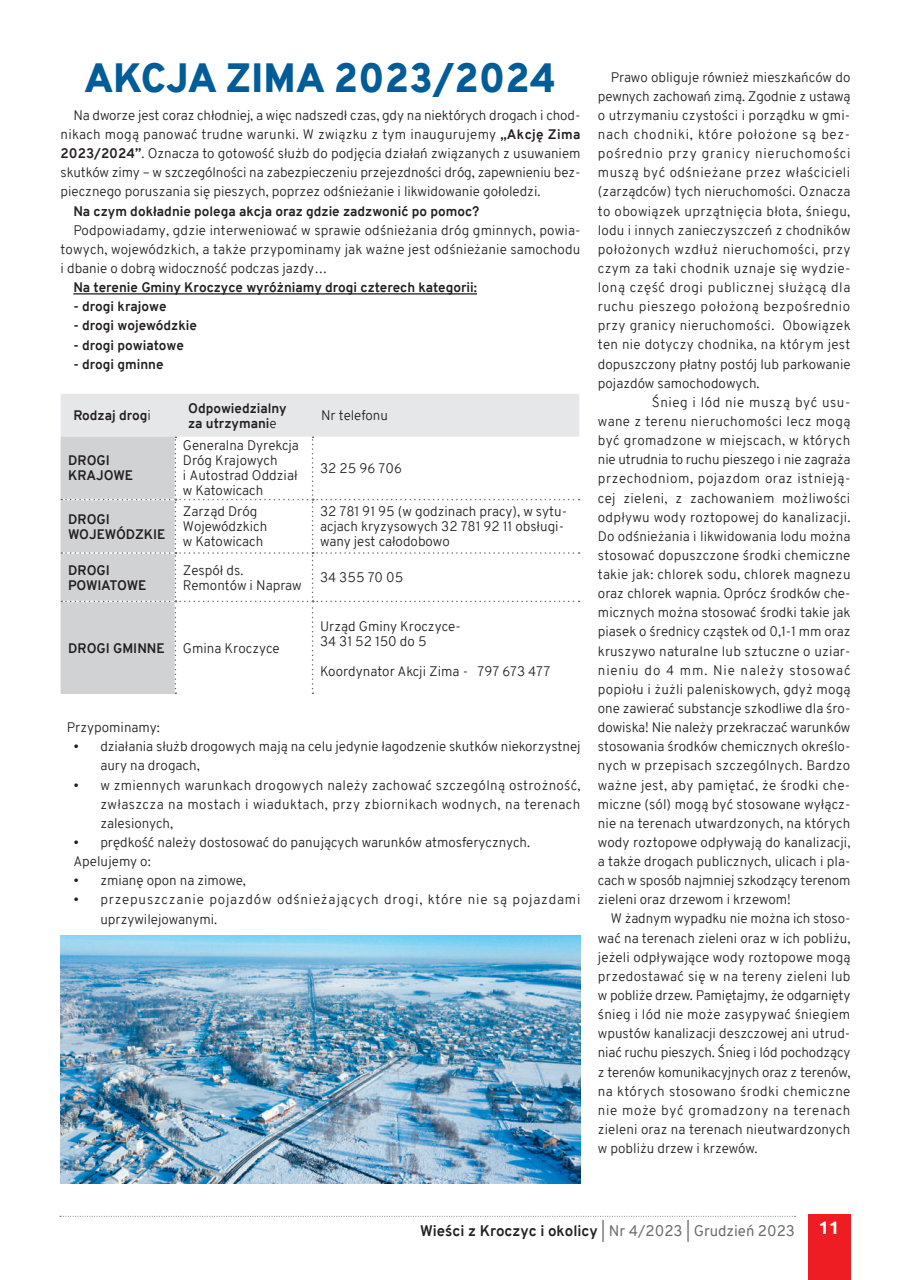
<style>
.page{position:relative;width:910px;height:1280px;background:#fff}
.page>*{position:absolute;margin:0;border:0;box-sizing:border-box;transform-origin:0 0}
.t1{font:900 39.9px "Overpass";color:#015c97}
.t2{font:700 18px "Ubuntu";color:#fff}
.t3{font:700 15px "Overpass";color:#231f20}
.t4{font:300 13.5px/19.2px "Overpass";letter-spacing:.005em;color:#231f20}
.t5{font:700 13.5px/15px "Overpass";color:#231f20}
.t6{font:300 13.5px "Overpass";letter-spacing:.025em;color:#231f20}
.t7{font:300 13.5px "Overpass";letter-spacing:.04em;color:#231f20}
.t8{font:300 13.5px "Overpass";letter-spacing:.03em;color:#231f20}
.t9{font:300 13.5px/19.2px "Overpass";letter-spacing:.06em;color:#231f20}
.t10{font:300 13.5px "Overpass";letter-spacing:.05em;color:#231f20}
.t11{font:300 13.5px "Overpass";letter-spacing:.035em;color:#231f20}
.t12{font:300 13.5px "Overpass";letter-spacing:.045em;color:#231f20}
.t13{font:300 13.5px "Overpass";letter-spacing:.065em;color:#231f20}
.s1{font-weight:700}
.s2{font-weight:300}
.s3{font-weight:400;color:#6c6d70}
</style>
<div class="page">
<div style="left:808px;top:1215px;width:42px;height:65px;background:#ee1d23"></div>
<svg style="left:60px;top:1216px;width:736px;height:1px"></svg>
<img style="left:61px;top:935px;width:519px;height:249px">
<hr style="left:73px;top:293px;width:404px;height:1px;background:#231f20">
<svg style="left:61px;top:394px;width:519px;height:300px"></svg>
<h1 class="t1" style="left:84px;top:50px;width:474px">AKCJA ZIMA 2023/2024</h1>
<p class="t4" style="left:611px;top:67px;width:241px">Prawo obliguje również mieszkańców do</p>
<p class="t4" style="left:598px;top:87px;width:254px">pewnych zachowań zimą. Zgodnie z ustawą</p>
<p class="t4" style="left:598px;top:106px;width:254px">o utrzymaniu czystości i porządku w gmi-</p>
<p class="t10" style="left:598px;top:125px;width:254px">nach chodniki, które położone są bez-</p>
<p class="t10" style="left:598px;top:144px;width:254px">pośrednio przy granicy nieruchomości</p>
<p class="t11" style="left:598px;top:163px;width:254px">muszą być odśnieżane przez właścicieli</p>
<p class="t4" style="left:598px;top:182px;width:254px">(zarządców) tych nieruchomości. Oznacza</p>
<p class="t6" style="left:598px;top:201px;width:254px">to obowiązek uprzątnięcia błota, śniegu,</p>
<p class="t4" style="left:598px;top:220px;width:254px">lodu i innych zanieczyszczeń z chodników</p>
<p class="t8" style="left:598px;top:239px;width:254px">położonych wzdłuż nieruchomości, przy</p>
<p class="t6" style="left:598px;top:259px;width:254px">czym za taki chodnik uznaje się wydzie-</p>
<p class="t7" style="left:598px;top:278px;width:254px">loną część drogi publicznej służącą dla</p>
<p class="t7" style="left:598px;top:297px;width:254px">ruchu pieszego położoną bezpośrednio</p>
<p class="t6" style="left:598px;top:316px;width:254px">przy granicy nieruchomości. Obowiązek</p>
<p class="t4" style="left:598px;top:335px;width:254px">ten nie dotyczy chodnika, na którym jest</p>
<p class="t4" style="left:598px;top:354px;width:254px">dopuszczony płatny postój lub parkowanie</p>
<p class="t4" style="left:598px;top:373px;width:163px">pojazdów samochodowych.</p>
<p class="t7" style="left:652px;top:393px;width:200px">Śnieg i lód nie muszą być usu-</p>
<p class="t8" style="left:598px;top:412px;width:254px">wane z terenu nieruchomości lecz mogą</p>
<p class="t6" style="left:598px;top:431px;width:254px">być gromadzone w miejscach, w których</p>
<p class="t4" style="left:598px;top:450px;width:254px">nie utrudnia to ruchu pieszego i nie zagraża</p>
<p class="t7" style="left:598px;top:469px;width:254px">przechodniom, pojazdom oraz istnieją-</p>
<p class="t6" style="left:598px;top:488px;width:254px">cej zieleni, z zachowaniem możliwości</p>
<p class="t4" style="left:598px;top:507px;width:254px">odpływu wody roztopowej do kanalizacji.</p>
<p class="t4" style="left:598px;top:527px;width:254px">Do odśnieżania i likwidowania lodu można</p>
<p class="t4" style="left:598px;top:546px;width:254px">stosować dopuszczone środki chemiczne</p>
<p class="t4" style="left:598px;top:565px;width:254px">takie jak: chlorek sodu, chlorek magnezu</p>
<p class="t4" style="left:598px;top:584px;width:254px">oraz chlorek wapnia. Oprócz środków che-</p>
<p class="t4" style="left:598px;top:603px;width:254px">micznych można stosować środki takie jak</p>
<p class="t4" style="left:598px;top:622px;width:254px">piasek o średnicy cząstek od 0,1-1 mm oraz</p>
<p class="t4" style="left:598px;top:641px;width:254px">kruszywo naturalne lub sztuczne o uziar-</p>
<p class="t13" style="left:598px;top:660px;width:254px">nieniu do 4 mm. Nie należy stosować</p>
<p class="t4" style="left:598px;top:680px;width:254px">popiołu i żużli paleniskowych, gdyż mogą</p>
<p class="t4" style="left:598px;top:699px;width:254px">one zawierać substancje szkodliwe dla śro-</p>
<p class="t4" style="left:598px;top:718px;width:254px">dowiska! Nie należy przekraczać warunków</p>
<p class="t4" style="left:598px;top:737px;width:254px">stosowania środków chemicznych określo-</p>
<p class="t4" style="left:598px;top:756px;width:254px">nych w przepisach szczególnych. Bardzo</p>
<p class="t6" style="left:598px;top:775px;width:254px">ważne jest, aby pamiętać, że środki che-</p>
<p class="t4" style="left:598px;top:794px;width:254px">miczne (sól) mogą być stosowane wyłącz-</p>
<p class="t4" style="left:598px;top:813px;width:254px">nie na terenach utwardzonych, na których</p>
<p class="t4" style="left:598px;top:833px;width:254px">wody roztopowe odpływają do kanalizacji,</p>
<p class="t4" style="left:598px;top:852px;width:254px">a także drogach publicznych, ulicach i pla-</p>
<p class="t4" style="left:598px;top:871px;width:254px">cach w sposób najmniej szkodzący terenom</p>
<p class="t4" style="left:598px;top:890px;width:194px">zieleni oraz drzewom i krzewom!</p>
<p class="t4" style="left:611px;top:909px;width:241px">W żadnym wypadku nie można ich stoso-</p>
<p class="t4" style="left:598px;top:928px;width:254px">wać na terenach zieleni oraz w ich pobliżu,</p>
<p class="t4" style="left:598px;top:947px;width:254px">jeżeli odpływające wody roztopowe mogą</p>
<p class="t6" style="left:598px;top:966px;width:254px">przedostawać się w na tereny zieleni lub</p>
<p class="t4" style="left:598px;top:986px;width:254px">w pobliże drzew. Pamiętajmy, że odgarnięty</p>
<p class="t4" style="left:598px;top:1005px;width:254px">śnieg i lód nie może zasypywać śniegiem</p>
<p class="t4" style="left:598px;top:1024px;width:254px">wpustów kanalizacji deszczowej ani utrud-</p>
<p class="t4" style="left:598px;top:1043px;width:254px">niać ruchu pieszych. Śnieg i lód pochodzący</p>
<p class="t4" style="left:598px;top:1062px;width:254px">z terenów komunikacyjnych oraz z terenów,</p>
<p class="t8" style="left:598px;top:1081px;width:254px">na których stosowano środki chemiczne</p>
<p class="t12" style="left:598px;top:1100px;width:254px">nie może być gromadzony na terenach</p>
<p class="t4" style="left:598px;top:1120px;width:254px">zieleni oraz na terenach nieutwardzonych</p>
<p class="t4" style="left:598px;top:1139px;width:161px">w pobliżu drzew i krzewów.</p>
<p class="t4" style="left:61px;top:106px;width:521px;text-align:justify;text-indent:13px">Na dworze jest coraz chłodniej, a więc nadszedł czas, gdy na niektórych drogach i chod&shy;nikach mogą panować trudne warunki. W związku z tym inaugurujemy <span class="s1">„Akcję Zima 2023/2024”</span>. Oznacza to gotowość służb do podjęcia działań związanych z usuwaniem skutków zimy – w szczególności na zabezpieczeniu przejezdności dróg, zapewnieniu bez&shy;piecznego poruszania się pieszych, poprzez odśnieżanie i likwidowanie gołoledzi.</p>
<p class="t5" style="left:73px;top:203px;width:407px">Na czym dokładnie polega akcja oraz gdzie zadzwonić po pomoc?</p>
<p class="t4" style="left:61px;top:220px;width:521px;text-align:justify;text-indent:13px">Podpowiadamy, gdzie interweniować w sprawie odśnieżania dróg gminnych, powia&shy;towych, wojewódzkich, a także przypominamy jak ważne jest odśnieżanie samochodu i dbanie o dobrą widoczność podczas jazdy…</p>
<p class="t5" style="left:73px;top:280px;width:405px">Na terenie Gminy Kroczyce wyróżniamy drogi czterech kategorii:</p>
<p class="t5" style="left:73px;top:299px;width:95px">- drogi krajowe</p>
<p class="t5" style="left:73px;top:318px;width:125px">- drogi wojewódzkie</p>
<p class="t5" style="left:73px;top:337px;width:112px">- drogi powiatowe</p>
<p class="t5" style="left:73px;top:356px;width:92px">- drogi gminne</p>
<p class="t5" style="left:73px;top:408px;width:79px">Rodzaj drog<span class="s2">i</span></p>
<p class="t5" style="left:188px;top:401px;width:100px">Odpowiedzialny za utrzymani<span class="s2">e</span></p>
<p class="t4" style="left:321px;top:406px;width:69px">Nr telefonu</p>
<p class="t5" style="left:68px;top:453px;width:66px">DROGI<br>KRAJOWE</p>
<p class="t4" style="left:183px;top:438px;width:118px;line-height:15px">Generalna Dyrekcja<br>Dróg Krajowych<br>i Autostrad Oddział w Katowicach</p>
<p class="t4" style="left:320px;top:458px;width:84px">32 25 96 706</p>
<p class="t5" style="left:68px;top:512px;width:99px">DROGI<br>WOJEWÓDZKIE</p>
<p class="t4" style="left:183px;top:504px;width:86px;line-height:15px">Zarząd Dróg<br>Wojewódzkich w Katowicach</p>
<p class="t4" style="left:320px;top:504px;width:249px;line-height:15px">32 781 91 95 (w godzinach pracy), w sytu&shy;acjach kryzysowych 32 781 92 11 obsługi&shy;wany jest całodobowo</p>
<p class="t5" style="left:68px;top:563px;width:80px">DROGI<br>POWIATOWE</p>
<p class="t4" style="left:183px;top:563px;width:120px;line-height:15px">Zespół ds.<br>Remontów i Napraw</p>
<p class="t4" style="left:320px;top:568px;width:85px">34 355 70 05</p>
<p class="t4" style="left:320px;top:618px;width:142px;line-height:15px">Urząd Gminy Kroczyce-<br>34 31 52 150 do 5</p>
<p class="t4" style="left:320px;top:661px;width:232px">Koordynator Akcji Zima - 797 673 477</p>
<p class="t5" style="left:68px;top:641px;width:98px">DROGI GMINNE</p>
<p class="t4" style="left:183px;top:639px;width:98px">Gmina Kroczyce</p>
<p class="t4" style="left:67px;top:718px;width:94px">Przypominamy:</p>
<p class="t4" style="left:100px;top:737px;width:482px;text-indent:-27px">• działania służb drogowych mają na celu jedynie łagodzenie skutków niekorzystnej aury na drogach,</p>
<p class="t4" style="left:100px;top:775px;width:482px;text-align:justify;text-indent:-27px">• w zmiennych warunkach drogowych należy zachować szczególną ostrożność, zwłaszcza na mostach i wiaduktach, przy zbiornikach wodnych, na terenach zalesionych,</p>
<p class="t4" style="left:73px;top:833px;width:458px">• prędkość należy dostosować do panujących warunków atmosferycznych.<br>Apelujemy o:</p>
<p class="t4" style="left:73px;top:871px;width:174px">• zmianę opon na zimowe,</p>
<p class="t9" style="left:100px;top:890px;width:482px;text-indent:-27px">• przepuszczanie pojazdów odśnieżających drogi, które nie są pojazdami uprzywilejowanymi.</p>
<p class="t3" style="left:420px;top:1220px;width:376px">Wieści z Kroczyc i okolicy <span class="s3">| Nr 4/2023 | Grudzień 2023</span></p>
<h2 class="t2" style="left:819px;top:1217px;width:22px">11</h2>
</div>
